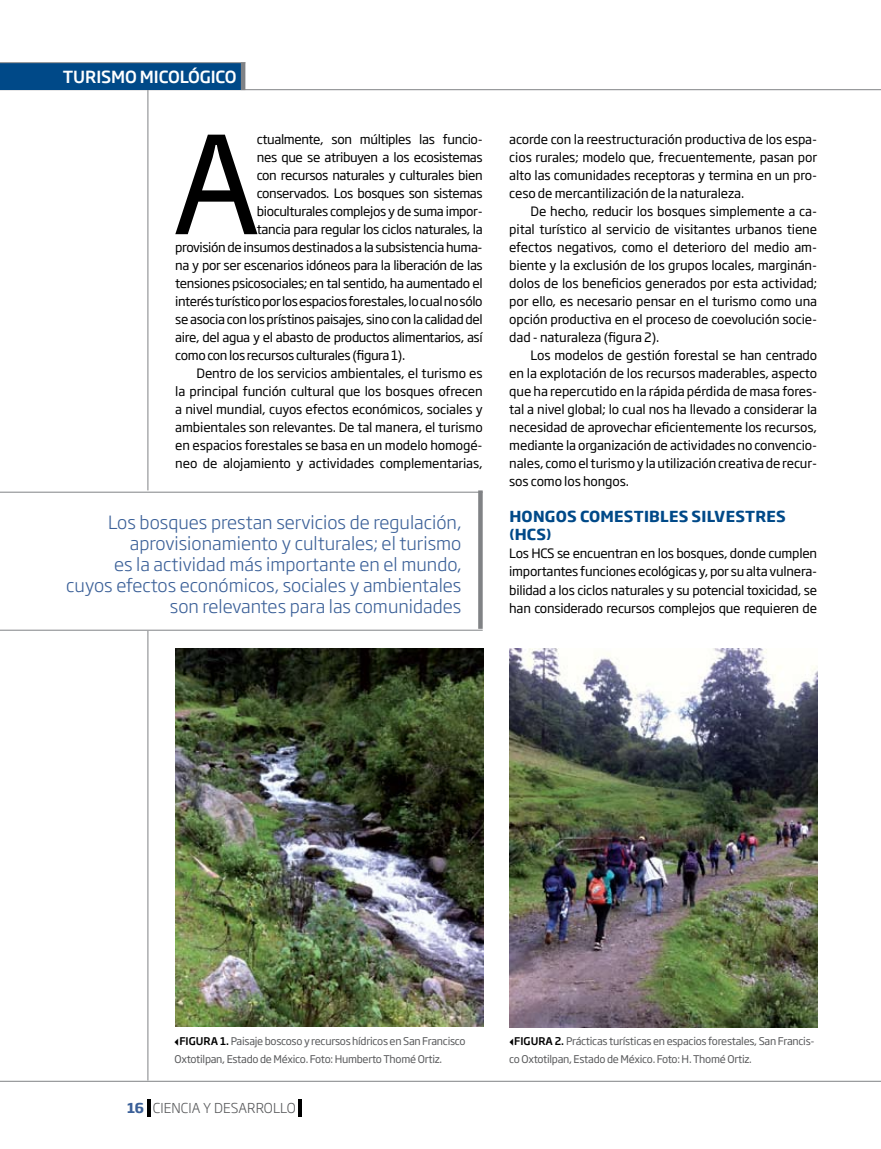
<style>
.page{position:relative;width:881px;height:1149px;background:#fff}
.page>*{position:absolute;margin:0;border:0;box-sizing:border-box;transform-origin:0 0}
.t1{font:133.95px "Soho Gothic Pro";color:#000}
.t2{font:300 18px/21px "Soho Gothic Pro";color:#3b6098;text-align:right}
.t3{font:500 16.5px "Soho Gothic Pro";letter-spacing:-.005em;color:#fff}
.t4{font:700 15px/18px "Soho Gothic Pro";letter-spacing:.015em;color:#004988}
.t5{font:300 13.5px "Soho Gothic Pro";letter-spacing:.005em;color:#58595b}
.t6{font:12.75px/18px "Soho Gothic Pro";letter-spacing:-.03em;color:#000;text-align:justify}
.t7{font:12.75px "Soho Gothic Pro";letter-spacing:-.01em;color:#000}
.t8{font:10.5px/18px "Soho Gothic Pro";letter-spacing:-.025em;color:#58595b}
.s1{font-family:"Fedra Serif A Pro";color:#000}
.s2{font-weight:500;color:#000}
.s3{font-weight:700;color:#3b6098}
</style>
<div class="page">
<hr style="left:0;top:89px;width:880px;height:1px;background:#808285">
<hr style="left:147px;top:1098px;width:3px;height:18px;background:#000">
<hr style="left:298px;top:1098px;width:4px;height:18px;background:#000">
<div style="left:0;top:63px;width:243px;height:26px;background:#004988"></div>
<hr style="left:0;top:62px;width:245px;height:1px;background:#808285">
<hr style="left:241px;top:62px;width:4px;height:28px;background:#808285">
<hr style="left:0;top:1080px;width:880px;height:1px;background:#808285">
<hr style="left:147px;top:90px;width:1px;height:400px;background:#808285">
<hr style="left:147px;top:630px;width:1px;height:450px;background:#808285">
<hr style="left:0;top:491px;width:482px;height:1px;background:#808285">
<hr style="left:0;top:629px;width:482px;height:1px;background:#808285">
<svg style="left:478px;top:490px;width:4px;height:138px"></svg>
<img style="left:175px;top:648px;width:308px;height:378px">
<img style="left:509px;top:648px;width:307px;height:378px">
<p class="t3" style="left:63px;top:63px;width:175px">TURISMO MICOLÓGICO</p>
<h1 class="t1" style="left:172px;top:81px;width:90px">A</h1>
<p class="t6" style="left:257px;top:130px;width:227px">ctualmente, son múltiples las funcio-</p>
<p class="t6" style="left:257px;top:148px;width:227px">nes que se atribuyen a los ecosistemas</p>
<p class="t6" style="left:257px;top:166px;width:227px">con recursos naturales y culturales bien</p>
<p class="t6" style="left:257px;top:184px;width:227px">conservados. Los bosques son sistemas</p>
<p class="t6" style="left:257px;top:202px;width:227px">bioculturales complejos y de suma impor-</p>
<p class="t6" style="left:257px;top:220px;width:227px">tancia para regular los ciclos naturales, la</p>
<p class="t6" style="left:175px;top:238px;width:309px">provisión de insumos destinados a la subsistencia huma-</p>
<p class="t6" style="left:175px;top:256px;width:309px">na y por ser escenarios idóneos para la liberación de las</p>
<p class="t6" style="left:175px;top:274px;width:309px">tensiones psicosociales; en tal sentido, ha aumentado el</p>
<p class="t6" style="left:175px;top:292px;width:309px">interés turístico por los espacios forestales, lo cual no sólo</p>
<p class="t6" style="left:175px;top:310px;width:309px">se asocia con los prístinos paisajes, sino con la calidad del</p>
<p class="t6" style="left:175px;top:328px;width:309px">aire, del agua y el abasto de productos alimentarios, así</p>
<p class="t6" style="left:175px;top:346px;width:231px">como con los recursos culturales (figura 1).</p>
<p class="t7" style="left:196px;top:363px;width:287px">Dentro de los servicios ambientales, el turismo es</p>
<p class="t7" style="left:175px;top:381px;width:309px">la principal función cultural que los bosques ofrecen</p>
<p class="t7" style="left:175px;top:399px;width:309px">a nivel mundial, cuyos efectos económicos, sociales y</p>
<p class="t7" style="left:175px;top:417px;width:309px">ambientales son relevantes. De tal manera, el turismo</p>
<p class="t7" style="left:175px;top:435px;width:309px">en espacios forestales se basa en un modelo homogé-</p>
<p class="t7" style="left:175px;top:453px;width:309px">neo de alojamiento y actividades complementarias,</p>
<h2 class="t2" style="left:66px;top:510px;width:396px">Los bosques prestan servicios de regulación, aprovisionamiento y culturales; el turismo<br>es la actividad más importante en el mundo, cuyos efectos económicos, sociales y ambientales son relevantes para las comunidades</h2>
<p class="t6" style="left:509px;top:130px;width:309px">acorde con la reestructuración productiva de los espa&shy;cios rurales; modelo que, frecuentemente, pasan por alto las comunidades receptoras y termina en un pro&shy;ceso de mercantilización de la naturaleza.</p>
<p class="t6" style="left:509px;top:202px;width:309px;text-indent:21px">De hecho, reducir los bosques simplemente a ca&shy;pital turístico al servicio de visitantes urbanos tiene efectos negativos, como el deterioro del medio am&shy;biente y la exclusión de los grupos locales, marginán&shy;dolos de los beneficios generados por esta actividad; por ello, es necesario pensar en el turismo como una opción productiva en el proceso de coevolución socie&shy;dad - naturaleza (figura 2).</p>
<p class="t6" style="left:509px;top:346px;width:309px;text-indent:21px">Los modelos de gestión forestal se han centrado en la explotación de los recursos maderables, aspecto que ha repercutido en la rápida pérdida de masa fores&shy;tal a nivel global; lo cual nos ha llevado a considerar la necesidad de aprovechar eficientemente los recursos, mediante la organización de actividades no convencio&shy;nales, como el turismo y la utilización creativa de recur&shy;sos como los hongos.</p>
<p class="t4" style="left:509px;top:506px;width:278px">HONGOS COMESTIBLES SILVESTRES (HCS)</p>
<p class="t6" style="left:509px;top:544px;width:309px">Los HCS se encuentran en los bosques, donde cumplen importantes funciones ecológicas y, por su alta vulnera&shy;bilidad a los ciclos naturales y su potencial toxicidad, se han considerado recursos complejos que requieren de</p>
<p class="t8" style="left:174px;top:1031px;width:292px"><span class="s1">◂</span><span class="s2">FIGURA 1.</span> Paisaje boscoso y recursos hídricos en San Francisco<br>Oxtotilpan, Estado de México. Foto: Humberto Thomé Ortiz.</p>
<p class="t8" style="left:509px;top:1031px;width:307px"><span class="s1">◂</span><span class="s2">FIGURA 2.</span> Prácticas turísticas en espacios forestales, San Francis&shy;co Oxtotilpan, Estado de México. Foto: H. Thomé Ortiz.</p>
<p class="t5" style="left:127px;top:1097px;width:170px"><span class="s3">16</span> ciencia y desarrollo</p>
</div>
